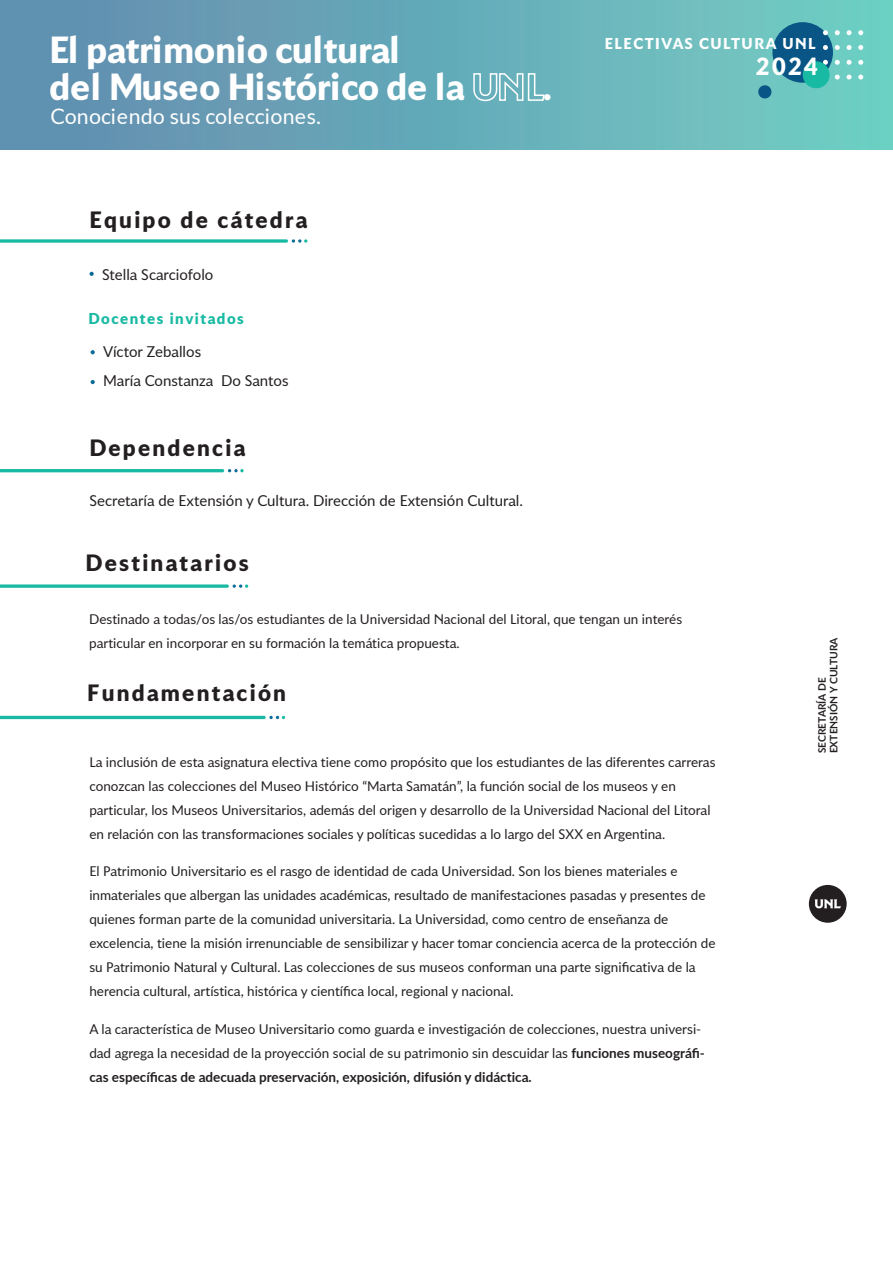
<style>
.page{position:relative;width:893px;height:1263px;background:#fff}
.page>*{position:absolute;margin:0;border:0;box-sizing:border-box;transform-origin:0 0}
.t1{font:900 36px/37.5px "Lux Sans";letter-spacing:.005em;color:#fff}
.t2{font:900 23.7px "Lux Sans";color:#fff}
.t3{font:900 22.5px "Lux Sans";letter-spacing:.1em;color:#231f20}
.t4{font:21.3px "Lux Sans";letter-spacing:.005em;color:#fff}
.t5{font:15px/28.5px "Lux Sans";color:#231f20}
.t6{font:900 15px "Lux Sans";letter-spacing:.1em;color:#fff}
.t7{font:900 15px "Lux Sans";letter-spacing:.1em;color:#19baa3}
.t8{font:13.5px/24px "Lux Sans";color:#231f20}
.t9{font:700 10.35px/11.7px "Lux Sans";color:#231f20}
.s1{font-weight:700}
</style>
<div class="page">
<svg style="left:0;top:239px;width:307px;height:4px"></svg>
<svg style="left:0;top:469px;width:244px;height:3px"></svg>
<svg style="left:0;top:584px;width:248px;height:4px"></svg>
<svg style="left:0;top:716px;width:285px;height:3px"></svg>
<div style="left:0;top:0;width:893px;height:149px;background:linear-gradient(to right,#608aaf,#70cec4)"></div>
<svg style="left:757px;top:84px;width:15px;height:15px"></svg>
<svg style="left:90px;top:272px;width:4px;height:4px"></svg>
<svg style="left:91px;top:350px;width:4px;height:4px"></svg>
<svg style="left:91px;top:380px;width:4px;height:4px"></svg>
<svg style="left:809px;top:885px;width:38px;height:38px"></svg>
<div style="left:772px;top:22px;width:61px;height:61px;background:#095586;border-radius:50%"></div>
<svg style="left:847px;top:30px;width:4px;height:5px"></svg>
<svg style="left:847px;top:45px;width:4px;height:5px"></svg>
<svg style="left:847px;top:60px;width:4px;height:5px"></svg>
<svg style="left:847px;top:75px;width:4px;height:5px"></svg>
<svg style="left:858px;top:30px;width:5px;height:5px"></svg>
<svg style="left:858px;top:45px;width:5px;height:5px"></svg>
<svg style="left:858px;top:60px;width:5px;height:5px"></svg>
<svg style="left:858px;top:75px;width:5px;height:5px"></svg>
<svg style="left:823px;top:30px;width:5px;height:5px"></svg>
<svg style="left:823px;top:45px;width:5px;height:5px"></svg>
<svg style="left:835px;top:30px;width:5px;height:5px"></svg>
<svg style="left:835px;top:45px;width:5px;height:5px"></svg>
<svg style="left:801px;top:60px;width:39px;height:30px"></svg>
<svg style="left:472px;top:72px;width:74px;height:30px;background:#8bc2cb"></svg>
<h1 class="t1" style="left:49px;top:30px;width:417px">El patrimonio cultural<br>del Museo Histórico de la</h1>
<h3 class="t4" style="left:51px;top:104px;width:272px">Conociendo sus colecciones.</h3>
<h1 class="t1" style="left:543px;top:68px;width:10px">.</h1>
<h3 class="t3" style="left:90px;top:207px;width:220px">Equipo de cátedra</h3>
<p class="t5" style="left:102px;top:260px;width:113px">Stella Scarciofolo</p>
<p class="t7" style="left:88px;top:310px;width:157px">Docentes invitados</p>
<p class="t5" style="left:103px;top:337px;width:187px">Víctor Zeballos<br>María Constanza Do Santos</p>
<h3 class="t3" style="left:89px;top:435px;width:157px">Dependencia</h3>
<p class="t5" style="left:89px;top:486px;width:435px">Secretaría de Extensión y Cultura. Dirección de Extensión Cultural.</p>
<h3 class="t3" style="left:86px;top:550px;width:165px">Destinatarios</h3>
<p class="t6" style="left:605px;top:35px;width:212px">ELECTIVAS CULTURA UNL</p>
<h2 class="t2" style="left:756px;top:53px;width:64px">2024</h2>
<p class="t8" style="left:89px;top:607px;width:594px">Destinado a todas/os las/os estudiantes de la Universidad Nacional del Litoral, que tengan un interés particular en incorporar en su formación la temática propuesta.</p>
<h3 class="t3" style="left:87px;top:680px;width:200px">Fundamentación</h3>
<p class="t8" style="left:89px;top:750px;width:628px">La inclusión de esta asignatura electiva tiene como propósito que los estudiantes de las diferentes carreras conozcan las colecciones del Museo Histórico “Marta Samatán”, la función social de los museos y en particular, los Museos Universitarios, además del origen y desarrollo de la Universidad Nacional del Litoral en relación con las transformaciones sociales y políticas sucedidas a lo largo del SXX en Argentina.</p>
<p class="t8" style="left:89px;top:859px;width:628px">El Patrimonio Universitario es el rasgo de identidad de cada Universidad. Son los bienes materiales e inmateriales que albergan las unidades académicas, resultado de manifestaciones pasadas y presentes de quienes forman parte de la comunidad universitaria. La Universidad, como centro de enseñanza de excelencia, tiene la misión irrenunciable de sensibilizar y hacer tomar conciencia acerca de la protección de su Patrimonio Natural y Cultural. Las colecciones de sus museos conforman una parte significativa de la herencia cultural, artística, histórica y científica local, regional y nacional.</p>
<p class="t8" style="left:89px;top:1017px;width:617px">A la característica de Museo Universitario como guarda e investigación de colecciones, nuestra universi&shy;dad agrega la necesidad de la proyección social de su patrimonio sin descuidar las <span class="s1">funciones museográfi&shy;cas específicas de adecuada preservación, exposición, difusión y didáctica.</span></p>
<p class="t9" style="left:816px;top:753px;width:118px;rotate:-90deg">SECRETARÍA DE<br>EXTENSIÓN Y CULTURA</p>
</div>
